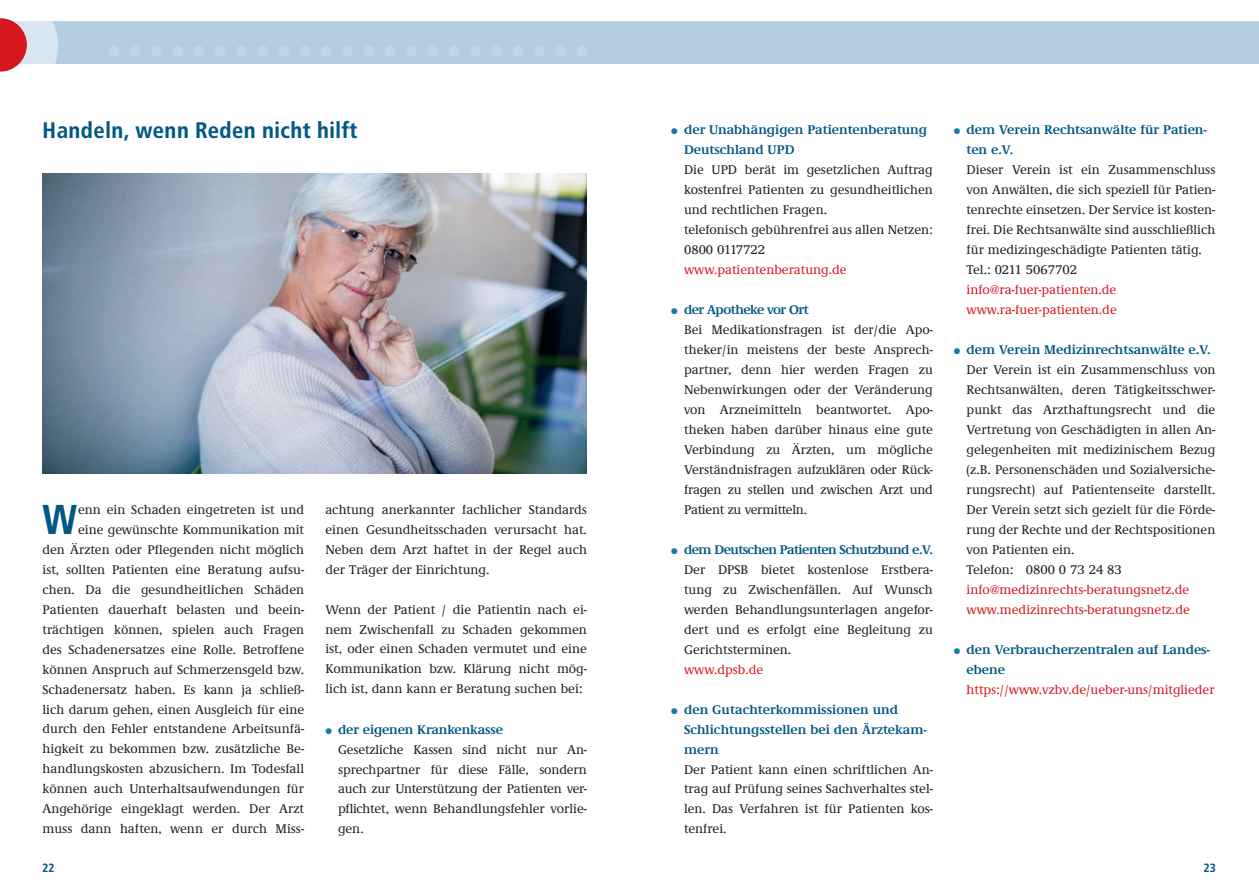
<style>
.page{position:relative;width:1259px;height:893px;background:#fff}
.page>*{position:absolute;margin:0;border:0;box-sizing:border-box;transform-origin:0 0}
._3_Aufzählung{font:700 41.7px "Transit";color:#005883}
._1_Headline{font:700 22.5px "Transit";color:#005883}
.Blaue_Aufzählung{font:500 13.05px/20px "Demos EF";color:#231f20;text-align:justify}
._3_Aufzählung-2{font:500 13.05px/20px "Demos EF";color:#231f20;text-align:justify}
.Blaue_Aufzählung-2{font:500 13.05px/20px "Demos EF";color:#d7171f}
.t1{font:600 13.05px/20px "Demos EF";color:#005883}
.t2{font:600 13.05px "Demos EF";letter-spacing:-.04em;color:#005883}
.t3{font:700 12px "Transit";color:#005883}
.s1{color:#167ba3}
.s2{font-weight:600;color:#005883}
</style>
<div class="page">
<div style="left:0;top:21px;width:629px;height:43px;background:#b4cee0"></div>
<div style="left:629px;top:21px;width:630px;height:43px;background:#b4cee0"></div>
<div style="left:108px;top:45px;width:11px;height:11px;background:#c1d6e5;border-radius:50%"></div>
<div style="left:130px;top:45px;width:10px;height:11px;background:#c1d6e5;border-radius:50%"></div>
<div style="left:151px;top:45px;width:11px;height:11px;background:#c1d6e5;border-radius:50%"></div>
<div style="left:172px;top:45px;width:11px;height:11px;background:#c1d6e5;border-radius:50%"></div>
<div style="left:193px;top:45px;width:11px;height:11px;background:#c1d6e5;border-radius:50%"></div>
<div style="left:215px;top:45px;width:10px;height:11px;background:#c1d6e5;border-radius:50%"></div>
<div style="left:236px;top:45px;width:11px;height:11px;background:#c1d6e5;border-radius:50%"></div>
<div style="left:257px;top:45px;width:11px;height:11px;background:#c1d6e5;border-radius:50%"></div>
<div style="left:279px;top:45px;width:10px;height:11px;background:#c1d6e5;border-radius:50%"></div>
<div style="left:300px;top:45px;width:10px;height:11px;background:#c1d6e5;border-radius:50%"></div>
<div style="left:321px;top:45px;width:11px;height:11px;background:#c1d6e5;border-radius:50%"></div>
<div style="left:342px;top:45px;width:11px;height:11px;background:#c1d6e5;border-radius:50%"></div>
<div style="left:364px;top:45px;width:10px;height:11px;background:#c1d6e5;border-radius:50%"></div>
<div style="left:385px;top:45px;width:10px;height:11px;background:#c1d6e5;border-radius:50%"></div>
<div style="left:406px;top:45px;width:11px;height:11px;background:#c1d6e5;border-radius:50%"></div>
<div style="left:427px;top:45px;width:11px;height:11px;background:#c1d6e5;border-radius:50%"></div>
<div style="left:449px;top:45px;width:10px;height:11px;background:#c1d6e5;border-radius:50%"></div>
<div style="left:470px;top:45px;width:10px;height:11px;background:#c1d6e5;border-radius:50%"></div>
<div style="left:491px;top:45px;width:11px;height:11px;background:#c1d6e5;border-radius:50%"></div>
<div style="left:512px;top:45px;width:11px;height:11px;background:#c1d6e5;border-radius:50%"></div>
<div style="left:534px;top:45px;width:10px;height:11px;background:#c1d6e5;border-radius:50%"></div>
<div style="left:555px;top:45px;width:11px;height:11px;background:#c1d6e5;border-radius:50%"></div>
<div style="left:576px;top:45px;width:11px;height:11px;background:#c1d6e5;border-radius:50%"></div>
<div style="left:108px;top:173px;width:11px;height:11px;background:#738697;border-radius:50%"></div>
<div style="left:130px;top:173px;width:10px;height:11px;background:#7c90a3;border-radius:50%"></div>
<div style="left:151px;top:173px;width:11px;height:11px;background:#8b9caf;border-radius:50%"></div>
<div style="left:172px;top:173px;width:11px;height:11px;background:#91a6b7;border-radius:50%"></div>
<div style="left:193px;top:173px;width:11px;height:11px;background:#a0afbf;border-radius:50%"></div>
<div style="left:215px;top:173px;width:10px;height:11px;background:#a5b4c4;border-radius:50%"></div>
<div style="left:236px;top:173px;width:11px;height:11px;background:#aab6c3;border-radius:50%"></div>
<div style="left:257px;top:173px;width:11px;height:11px;background:#a9b5c2;border-radius:50%"></div>
<div style="left:279px;top:173px;width:10px;height:11px;background:#a7b1bd;border-radius:50%"></div>
<div style="left:300px;top:173px;width:10px;height:11px;background:#acb5c0;border-radius:50%"></div>
<div style="left:321px;top:173px;width:11px;height:11px;background:#bbd0e2;border-radius:50%"></div>
<div style="left:342px;top:173px;width:11px;height:11px;background:#d4dfed;border-radius:50%"></div>
<div style="left:364px;top:173px;width:10px;height:11px;background:#c3d1df;border-radius:50%"></div>
<div style="left:385px;top:173px;width:10px;height:11px;background:#a1b3bc;border-radius:50%"></div>
<div style="left:406px;top:173px;width:11px;height:11px;background:#b4b9c0;border-radius:50%"></div>
<div style="left:427px;top:173px;width:11px;height:11px;background:#b6b7bb;border-radius:50%"></div>
<div style="left:449px;top:173px;width:10px;height:11px;background:#bec0cb;border-radius:50%"></div>
<div style="left:470px;top:173px;width:10px;height:11px;background:#bdbfc1;border-radius:50%"></div>
<div style="left:512px;top:173px;width:11px;height:11px;background:#edeeec;border-radius:50%"></div>
<div style="left:555px;top:173px;width:11px;height:11px;background:#f1eff1;border-radius:50%"></div>
<div style="left:576px;top:173px;width:11px;height:11px;background:#edeceb;border-radius:50%"></div>
<svg style="left:0;top:18px;width:58px;height:54px"></svg>
<img style="left:43px;top:174px;width:544px;height:300px">
<p class="_1_Headline" style="left:43px;top:117px;width:317px">Handeln, wenn Reden nicht hilft</p>
<p class="t1" style="left:684px;top:120px;width:245px;text-indent:-13px"><span class="s1">●</span> der Unabhängigen Patientenberatung<br>Deutschland UPD</p>
<p class="Blaue_Aufzählung" style="left:684px;top:160px;width:250px">Die UPD berät im gesetzlichen Auftrag kostenfrei Patienten zu gesundheitlichen und rechtlichen Fragen.</p>
<p class="Blaue_Aufzählung" style="left:684px;top:220px;width:250px">telefonisch gebührenfrei aus allen Netzen:<br>0800 0117722</p>
<p class="Blaue_Aufzählung-2" style="left:684px;top:260px;width:164px">www.patientenberatung.de</p>
<p class="t2" style="left:671px;top:302px;width:139px"><span class="s1">●</span> der Apotheke vor Ort</p>
<p class="Blaue_Aufzählung" style="left:684px;top:320px;width:250px">Bei Medikationsfragen ist der/die Apo&shy;theker/in meistens der beste Ansprech&shy;partner, denn hier werden Fragen zu Nebenwirkungen oder der Veränderung von Arzneimitteln beantwortet. Apo&shy;theken haben darüber hinaus eine gute Verbindung zu Ärzten, um mögliche Verständnisfragen aufzuklären oder Rück&shy;fragen zu stellen und zwischen Arzt und Patient zu vermitteln.</p>
<p class="t2" style="left:671px;top:542px;width:263px"><span class="s1">●</span> dem Deutschen Patienten Schutzbund e.V.</p>
<p class="Blaue_Aufzählung" style="left:684px;top:560px;width:250px">Der DPSB bietet kostenlose Erstbera&shy;tung zu Zwischenfällen. Auf Wunsch werden Behandlungsunterlagen angefor&shy;dert und es erfolgt eine Begleitung zu Gerichtsterminen.</p>
<p class="Blaue_Aufzählung-2" style="left:684px;top:660px;width:81px">www.dpsb.de</p>
<p class="t1" style="left:684px;top:699px;width:244px;text-indent:-13px"><span class="s1">●</span> den Gutachterkommissionen und<br>Schlichtungsstellen bei den Ärztekam&shy;mern</p>
<p class="Blaue_Aufzählung" style="left:684px;top:760px;width:250px">Der Patient kann einen schriftlichen An&shy;trag auf Prüfung seines Sachverhaltes stel&shy;len. Das Verfahren ist für Patienten kos&shy;tenfrei.</p>
<p class="_3_Aufzählung-2" style="left:43px;top:500px;width:263px;text-align:right">enn ein Schaden eingetreten ist und<br>eine gewünschte Kommunikation mit<br>den Ärzten oder Pflegenden nicht möglich ist, sollten Patienten eine Beratung aufsu&shy;chen. Da die gesundheitlichen Schäden Patienten dauerhaft belasten und beein&shy;trächtigen können, spielen auch Fragen des Schadenersatzes eine Rolle. Betroffene können Anspruch auf Schmerzensgeld bzw.<br>Schadenersatz haben. Es kann ja schließ&shy;lich darum gehen, einen Ausgleich für eine durch den Fehler entstandene Arbeitsunfä&shy;higkeit zu bekommen bzw. zusätzliche Be&shy;handlungskosten abzusichern. Im Todesfall können auch Unterhaltsaufwendungen für Angehörige eingeklagt werden. Der Arzt muss dann haften, wenn er durch Miss-</p>
<p class="_3_Aufzählung-2" style="left:325px;top:500px;width:263px">achtung anerkannter fachlicher Standards einen Gesundheitsschaden verursacht hat.<br>Neben dem Arzt haftet in der Regel auch der Träger der Einrichtung.</p>
<p class="_3_Aufzählung" style="left:43px;top:494px;width:37px">W</p>
<p class="_3_Aufzählung-2" style="left:325px;top:600px;width:263px">Wenn der Patient / die Patientin nach ei&shy;nem Zwischenfall zu Schaden gekommen ist, oder einen Schaden vermutet und eine Kommunikation bzw. Klärung nicht mög&shy;lich ist, dann kann er Beratung suchen bei:</p>
<p class="t1" style="left:325px;top:719px;width:179px"><span class="s1">●</span> der eigenen Krankenkasse</p>
<p class="Blaue_Aufzählung" style="left:338px;top:740px;width:250px">Gesetzliche Kassen sind nicht nur An&shy;sprechpartner für diese Fälle, sondern auch zur Unterstützung der Patienten ver&shy;pflichtet, wenn Behandlungsfehler vorlie&shy;gen.</p>
<p class="t1" style="left:966px;top:120px;width:242px;text-indent:-13px"><span class="s1">●</span> dem Verein Rechtsanwälte für Patien&shy;ten e.V.</p>
<p class="Blaue_Aufzählung" style="left:966px;top:160px;width:250px">Dieser Verein ist ein Zusammenschluss von Anwälten, die sich speziell für Patien&shy;tenrechte einsetzen. Der Service ist kosten&shy;frei. Die Rechtsanwälte sind ausschließlich für medizingeschädigte Patienten tätig.</p>
<p class="Blaue_Aufzählung" style="left:966px;top:260px;width:112px">Tel.: 0211 5067702</p>
<p class="Blaue_Aufzählung-2" style="left:966px;top:280px;width:151px">info@ra-fuer-patienten.de</p>
<p class="Blaue_Aufzählung-2" style="left:966px;top:300px;width:152px">www.ra-fuer-patienten.de</p>
<p class="t1" style="left:954px;top:340px;width:258px"><span class="s1">●</span> dem Verein Medizinrechtsanwälte e.V.</p>
<p class="Blaue_Aufzählung" style="left:966px;top:360px;width:250px">Der Verein ist ein Zusammenschluss von Rechtsanwälten, deren Tätigkeitsschwer&shy;punkt das Arzthaftungsrecht und die Vertretung von Geschädigten in allen An&shy;gelegenheiten mit medizinischem Bezug (z.B. Personenschäden und Sozialversiche&shy;rungsrecht) auf Patientenseite darstellt.<br>Der Verein setzt sich gezielt für die Förde&shy;rung der Rechte und der Rechtspositionen von Patienten ein.</p>
<p class="Blaue_Aufzählung" style="left:966px;top:560px;width:157px">Telefon: 0800 0 73 24 83</p>
<p class="Blaue_Aufzählung-2" style="left:966px;top:580px;width:224px">info@medizinrechts-beratungsnetz.de</p>
<p class="Blaue_Aufzählung-2" style="left:966px;top:600px;width:225px">www.medizinrechts-beratungsnetz.de</p>
<p class="Blaue_Aufzählung-2" style="left:966px;top:640px;width:249px;text-indent:-13px"><span class="s1">●</span> <span class="s2">den Verbraucherzentralen auf Landes&shy;ebene </span>https://www.vzbv.de/ueber-uns/mitglieder</p>
<p class="t3" style="left:43px;top:861px;width:14px">22</p>
<p class="t3" style="left:1203px;top:861px;width:14px">23</p>
</div>
